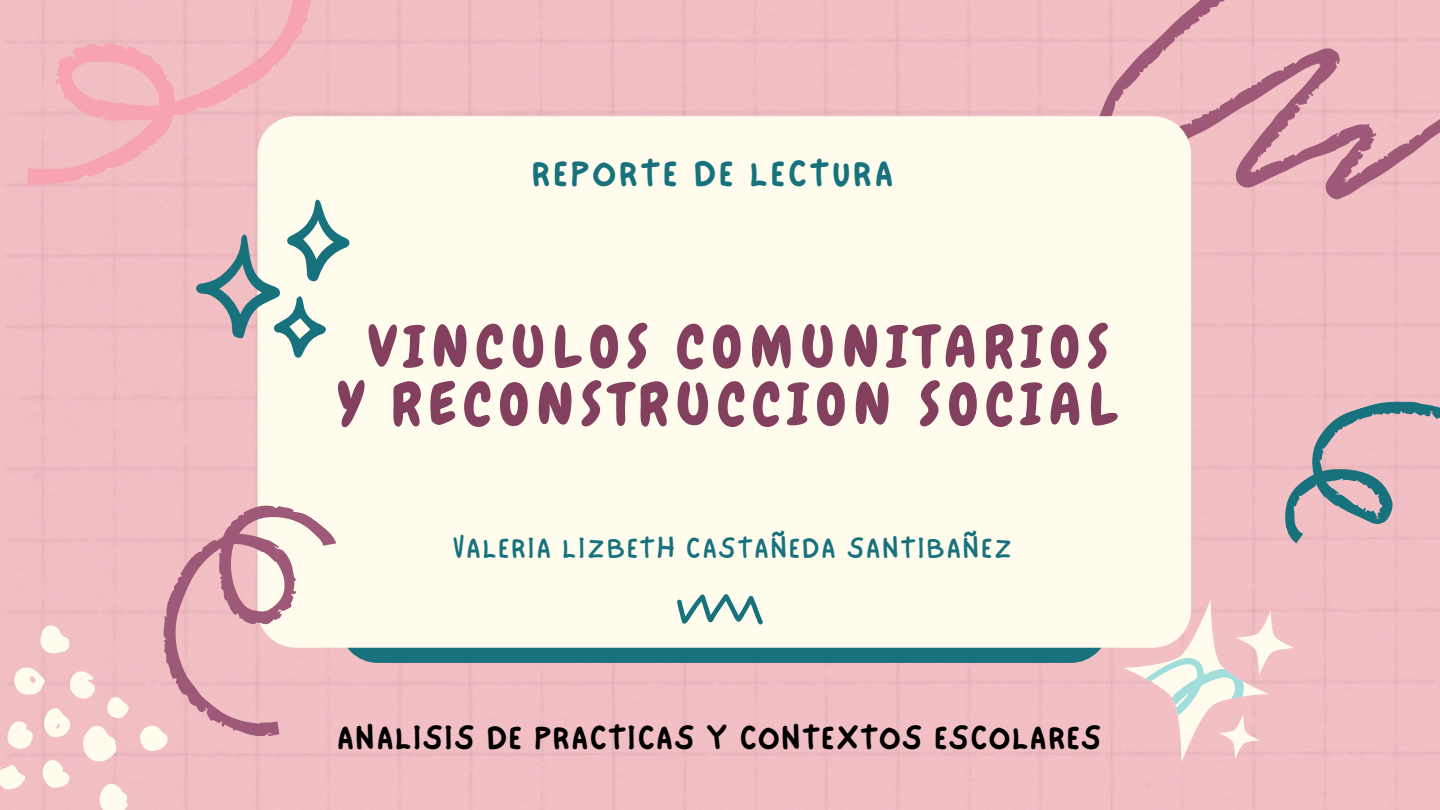
<style>
.page{position:relative;width:1440px;height:810px;background:#fff}
.page>*{position:absolute;margin:0;border:0;box-sizing:border-box;transform-origin:0 0}
.t1{font:57.8px/57.5px "Chewy";letter-spacing:.135em;color:#82405e;text-align:center}
.t2{font:38.1px "NF One Little Font Bold";letter-spacing:.095em;color:#18727d}
.t3{font:34.5px "NF One Little Font Bold";letter-spacing:.06em;color:#000}
.t4{font:30.5px "NF One Little Font Regular";letter-spacing:.06em;color:#18727d}
</style>
<div class="page">
<svg style="left:25px;top:0;width:302px;height:225px;background:#f1b9c0"></svg>
<svg style="left:1097px;top:0;width:343px;height:199px;background:#e4aeb8"></svg>
<svg style="left:1366px;top:126px;width:3px;height:10px"></svg>
<svg style="left:1194px;top:5px;width:16px;height:13px"></svg>
<svg style="left:1174px;top:30px;width:8px;height:4px"></svg>
<svg style="left:1151px;top:55px;width:4px;height:5px"></svg>
<svg style="left:1191px;top:124px;width:5px;height:9px"></svg>
<svg style="left:1211px;top:112px;width:8px;height:4px"></svg>
<svg style="left:1242px;top:91px;width:5px;height:4px"></svg>
<svg style="left:1321px;top:67px;width:15px;height:13px"></svg>
<svg style="left:1308px;top:86px;width:9px;height:2px"></svg>
<svg style="left:1274px;top:118px;width:13px;height:16px"></svg>
<svg style="left:1256px;top:149px;width:8px;height:4px"></svg>
<svg style="left:1246px;top:173px;width:4px;height:3px"></svg>
<svg style="left:1334px;top:127px;width:23px;height:10px"></svg>
<svg style="left:1332px;top:165px;width:18px;height:25px"></svg>
<svg style="left:1369px;top:166px;width:5px;height:4px"></svg>
<svg style="left:1259px;top:376px;width:181px;height:174px;background:#d3b3ba"></svg>
<svg style="left:340px;top:648px;width:769px;height:15px;background:#227580"></svg>
<div style="left:257px;top:116px;width:934px;height:532px;background:#fffced"></div>
<svg style="left:196px;top:200px;width:154px;height:158px;background:#cbcbc8"></svg>
<svg style="left:1109px;top:586px;width:191px;height:190px;background:#f1d0d0"></svg>
<svg style="left:39px;top:626px;width:30px;height:27px"></svg>
<svg style="left:139px;top:498px;width:200px;height:253px;background:#e7bbc0"></svg>
<svg style="left:0;top:666px;width:130px;height:144px;background:#f4cdce"></svg>
<svg style="left:677px;top:593px;width:86px;height:34px;background:#bcd4cc"></svg>
<p class="t2" style="left:532px;top:151px;width:362px">REPORTE DE LECTURA</p>
<p class="t1" style="left:337px;top:318px;width:782px">VINCULOS COMUNITARIOS<br>Y RECONSTRUCCION SOCIAL</p>
<p class="t4" style="left:452px;top:530px;width:561px">VALERIA LIZBETH CASTAÑEDA SANTIBAÑEZ</p>
<p class="t3" style="left:337px;top:717px;width:765px">ANALISIS DE PRACTICAS Y CONTEXTOS ESCOLARES</p>
</div>
